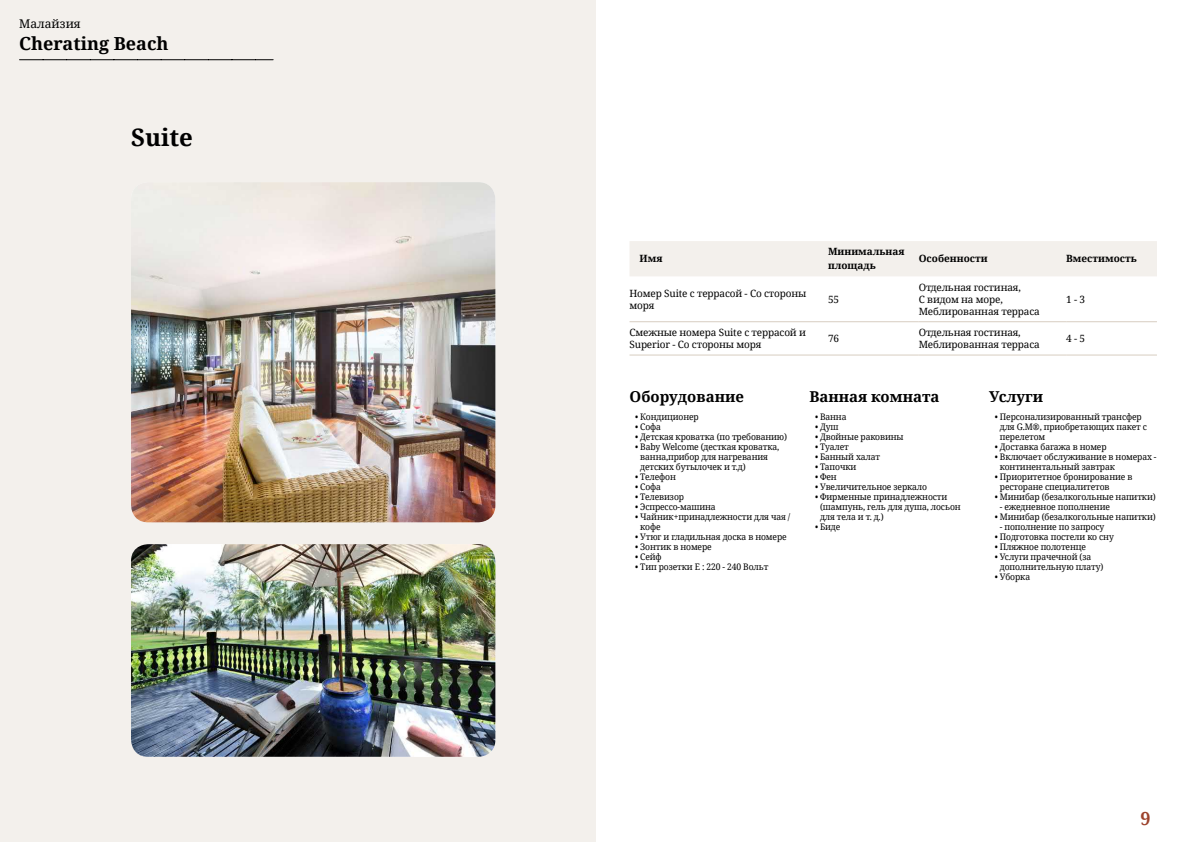
<style>
.page{position:relative;width:1191px;height:842px;background:#fff}
.page>*{position:absolute;margin:0;border:0;box-sizing:border-box;transform-origin:0 0}
.t1{font:700 24px "Noto Serif";color:#000}
.t2{font:700 18px "Noto Serif";color:#000}
.t3{font:700 18px "Noto Serif";color:#9d432c}
.t4{font:700 15px "Noto Serif";color:#000}
.t5{font:12px "Noto Serif";color:#000}
.t6{font:10px/12px "Noto Serif";letter-spacing:-.015em;color:#000}
.t7{font:700 10px/14px "Noto Serif";color:#000}
.t8{font:9px/10px "Noto Serif";letter-spacing:-.015em;color:#000;scale:.95 1}
</style>
<div class="page">
<div style="left:0;top:0;width:595px;height:842px;background:#f3f0ec"></div>
<img style="left:131px;top:182px;width:364px;height:340px">
<img style="left:131px;top:544px;width:364px;height:213px">
<svg style="left:20px;top:59px;width:253px;height:1px"></svg>
<div style="left:630px;top:241px;width:527px;height:35px;background:#f3f0ec"></div>
<hr style="left:629px;top:321px;width:199px;height:1px;background:#d7cdc1">
<hr style="left:828px;top:321px;width:90px;height:1px;background:#d7cdc1">
<hr style="left:918px;top:321px;width:148px;height:1px;background:#d7cdc1">
<hr style="left:1066px;top:321px;width:91px;height:1px;background:#d7cdc1">
<hr style="left:629px;top:355px;width:199px;height:1px;background:#d7cdc1">
<hr style="left:828px;top:355px;width:90px;height:1px;background:#d7cdc1">
<hr style="left:918px;top:355px;width:148px;height:1px;background:#d7cdc1">
<hr style="left:1066px;top:355px;width:91px;height:1px;background:#d7cdc1">
<h3 class="t5" style="left:19px;top:16px;width:63px">Малайзия</h3>
<h2 class="t2" style="left:19px;top:31px;width:151px">Cherating Beach</h2>
<h1 class="t1" style="left:131px;top:121px;width:63px">Suite</h1>
<p class="t7" style="left:639px;top:251px;width:24px">Имя</p>
<p class="t7" style="left:828px;top:244px;width:78px">Минимальная площадь</p>
<p class="t7" style="left:918px;top:251px;width:70px">Особенности</p>
<p class="t7" style="left:1066px;top:251px;width:72px">Вместимость</p>
<p class="t6" style="left:629px;top:287px;width:178px">Номер Suite с террасой - Со стороны моря</p>
<p class="t6" style="left:828px;top:293px;width:13px">55</p>
<p class="t6" style="left:918px;top:281px;width:122px">Отдельная гостиная,<br>С видом на море,<br>Меблированная терраса</p>
<p class="t6" style="left:1066px;top:293px;width:20px">1 - 3</p>
<p class="t6" style="left:629px;top:326px;width:178px">Смежные номера Suite с террасой и<br>Superior - Со стороны моря</p>
<p class="t6" style="left:828px;top:332px;width:13px">76</p>
<p class="t6" style="left:918px;top:326px;width:122px">Отдельная гостиная,<br>Меблированная терраса</p>
<p class="t6" style="left:1066px;top:332px;width:20px">4 - 5</p>
<h3 class="t4" style="left:629px;top:386px;width:116px">Оборудование</h3>
<p class="t8" style="left:635px;top:412px;width:68px">• Кондиционер</p>
<p class="t8" style="left:635px;top:422px;width:29px">• Софа</p>
<p class="t8" style="left:635px;top:432px;width:161px">• Детская кроватка (по требованию)</p>
<p class="t8" style="left:640px;top:442px;width:148px;text-indent:-5px">• Baby Welcome (десткая кроватка, ванна,прибор для нагревания детских бутылочек и т.д)</p>
<p class="t8" style="left:635px;top:472px;width:44px">• Телефон</p>
<p class="t8" style="left:635px;top:482px;width:29px">• Софа</p>
<p class="t8" style="left:635px;top:492px;width:53px">• Телевизор</p>
<p class="t8" style="left:635px;top:502px;width:86px">• Эспрессо-машина</p>
<p class="t8" style="left:640px;top:512px;width:159px;text-indent:-5px">• Чайник+принадлежности для чая / кофе</p>
<p class="t8" style="left:635px;top:532px;width:161px">• Утюг и гладильная доска в номере</p>
<p class="t8" style="left:635px;top:542px;width:82px">• Зонтик в номере</p>
<p class="t8" style="left:635px;top:552px;width:29px">• Сейф</p>
<p class="t8" style="left:635px;top:562px;width:142px">• Тип розетки E : 220 - 240 Вольт</p>
<h3 class="t4" style="left:809px;top:386px;width:132px">Ванная комната</h3>
<p class="t8" style="left:815px;top:412px;width:35px">• Ванна</p>
<p class="t8" style="left:815px;top:422px;width:26px">• Душ</p>
<p class="t8" style="left:815px;top:432px;width:95px">• Двойные раковины</p>
<p class="t8" style="left:815px;top:442px;width:37px">• Туалет</p>
<p class="t8" style="left:815px;top:452px;width:70px">• Банный халат</p>
<p class="t8" style="left:815px;top:462px;width:45px">• Тапочки</p>
<p class="t8" style="left:815px;top:472px;width:24px">• Фен</p>
<p class="t8" style="left:815px;top:482px;width:119px">• Увеличительное зеркало</p>
<p class="t8" style="left:820px;top:492px;width:149px;text-indent:-5px">• Фирменные принадлежности (шампунь, гель для душа, лосьон для тела и т. д.)</p>
<p class="t8" style="left:815px;top:522px;width:28px">• Биде</p>
<h3 class="t4" style="left:989px;top:386px;width:55px">Услуги</h3>
<p class="t8" style="left:1000px;top:412px;width:156px;text-indent:-5px">• Персонализированный трансфер для G.M®, приобретающих пакет с перелетом</p>
<p class="t8" style="left:994px;top:442px;width:119px">• Доставка багажа в номер</p>
<p class="t8" style="left:1000px;top:452px;width:166px;text-indent:-5px">• Включает обслуживание в номерах - континентальный завтрак</p>
<p class="t8" style="left:1000px;top:472px;width:141px;text-indent:-5px">• Приоритетное бронирование в ресторане специалитетов</p>
<p class="t8" style="left:994px;top:492px;width:171px">• Минибар (безалкогольные напитки)</p>
<p class="t8" style="left:1000px;top:502px;width:117px">- ежедневное пополнение</p>
<p class="t8" style="left:994px;top:512px;width:171px">• Минибар (безалкогольные напитки)</p>
<p class="t8" style="left:1000px;top:522px;width:112px">- пополнение по запросу</p>
<p class="t8" style="left:994px;top:532px;width:127px">• Подготовка постели ко сну</p>
<p class="t8" style="left:994px;top:542px;width:98px">• Пляжное полотенце</p>
<p class="t8" style="left:1000px;top:552px;width:110px;text-indent:-5px">• Услуги прачечной (за дополнительную плату)</p>
<p class="t8" style="left:994px;top:572px;width:39px">• Уборка</p>
<h2 class="t3" style="left:1140px;top:806px;width:12px">9</h2>
</div>
